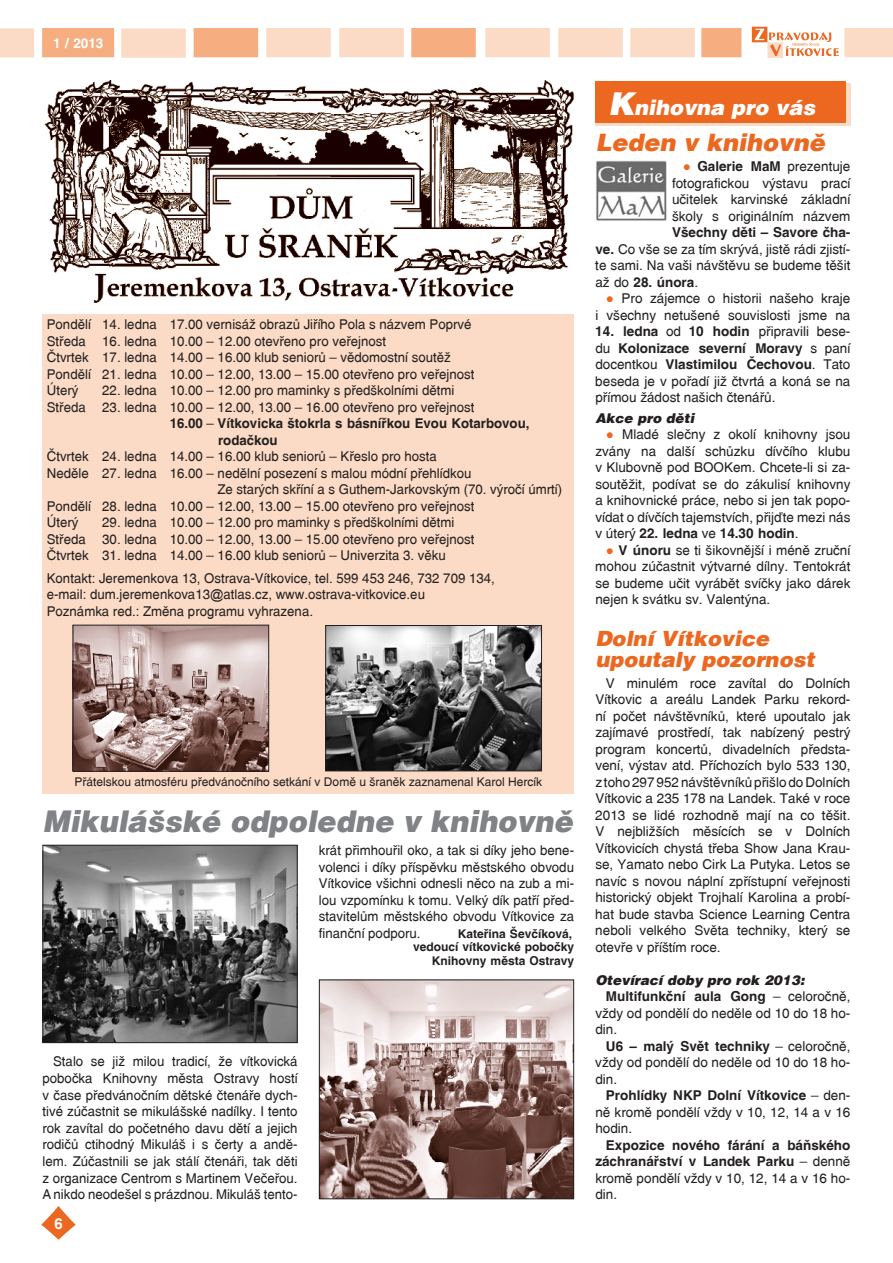
<style>
.page{position:relative;width:893px;height:1263px;background:#fff}
.page>*{position:absolute;margin:0;border:0;box-sizing:border-box;transform-origin:0 0}
.t1{font:italic 900 30px "Switzerland";color:#808285;scale:.96 1}
.t2{font:italic 900 24px "Switzerland";color:#ec6820}
.t3{font:italic 900 21px/21px "Switzerland";color:#ec6820}
.t4{font:italic 900 21px "Switzerland";color:#fff}
.t5{font:700 15px "Switzerland";color:#fff}
.t6{font:13.5px/16.5px "Switzerland";color:#231f20;text-align:justify}
.t7{font:700 13.5px/16.5px "Switzerland";color:#231f20;text-align:justify}
.t8{font:italic 900 13.5px "Switzerland";color:#231f20}
.t9{font:700 13.5px "Switzerland";color:#fff}
.t10{font:12px "Switzerland";color:#231f20}
.t11{font:700 12px/13.5px "Switzerland";color:#231f20;text-align:right}
.s1{font-weight:400}
.s2{font-family:"Arial"}
.s3{font-size:31.5px}
.s4{font-family:"Arial";color:#ec6820}
.s5{font-weight:700}
</style>
<div class="page">
<div style="left:485px;top:28px;width:65px;height:29px;background:#fbdbc5"></div>
<div style="left:558px;top:28px;width:65px;height:29px;background:#fbdbc5"></div>
<div style="left:630px;top:28px;width:65px;height:29px;background:#fbdbc5"></div>
<div style="left:266px;top:28px;width:65px;height:29px;background:#fbdbc5"></div>
<div style="left:339px;top:28px;width:65px;height:29px;background:#fbdbc5"></div>
<div style="left:194px;top:28px;width:64px;height:29px;background:#f6ad7f"></div>
<div style="left:0;top:28px;width:34px;height:30px;background:#fbdbc5"></div>
<div style="left:411px;top:28px;width:65px;height:29px;background:#f6ad7f"></div>
<div style="left:701px;top:28px;width:40px;height:29px;background:#f6ad7f"></div>
<div style="left:844px;top:28px;width:49px;height:29px;background:#fbdbc5"></div>
<svg style="left:752px;top:27px;width:15px;height:15px"></svg>
<div style="left:767px;top:42px;width:16px;height:16px;background:#fbdbc5"></div>
<svg style="left:755px;top:29px;width:84px;height:27px"></svg>
<div style="left:42px;top:28px;width:72px;height:29px;background:#f6ad7f"></div>
<div style="left:121px;top:29px;width:65px;height:29px;background:#fbdbc5"></div>
<svg style="left:41px;top:1206px;width:35px;height:34px"></svg>
<div style="left:595px;top:84px;width:255px;height:42px;background:#fbdbc5"></div>
<div style="left:595px;top:81px;width:251px;height:42px;background:#ec6820"></div>
<img style="left:44px;top:81px;width:530px;height:222px">
<img style="left:596px;top:161px;width:71px;height:60px">
<div style="left:43px;top:315px;width:531px;height:479px;background:#fbdbc5"></div>
<img style="left:327px;top:627px;width:213px;height:142px">
<div style="left:325px;top:625px;width:217px;height:146px;border:1px solid #231f20"></div>
<img style="left:45px;top:847px;width:251px;height:194px">
<div style="left:43px;top:845px;width:255px;height:198px;border:1px solid #231f20"></div>
<img style="left:75px;top:627px;width:192px;height:143px">
<div style="left:73px;top:625px;width:196px;height:147px;border:1px solid #231f20"></div>
<img style="left:321px;top:981px;width:251px;height:216px">
<div style="left:319px;top:979px;width:255px;height:220px;border:1px solid #231f20"></div>
<p class="t9" style="left:53px;top:35px;width:52px">1 / 2013</p>
<p class="t6" style="left:47px;top:316px;width:429px;text-align:left">Pondělí 14. ledna 17.00 vernisáž obrazů Jiřího Pola s názvem Poprvé Středa 16. ledna 10.00 – 12.00 otevřeno pro veřejnost<br>Čtvrtek 17. ledna 14.00 – 16.00 klub seniorů – vědomostní soutěž Pondělí 21. ledna 10.00 – 12.00, 13.00 – 15.00 otevřeno pro veřejnost Úterý</p>
<p class="t6" style="left:102px;top:382px;width:354px">22. ledna 10.00 – 12.00 pro maminky s předškolními dětmi</p>
<p class="t6" style="left:47px;top:399px;width:429px">Středa 23. ledna 10.00 – 12.00, 13.00 – 16.00 otevřeno pro veřejnost</p>
<p class="t7" style="left:170px;top:415px;width:361px">16.00 <span class="s1">–</span> Vítkovicka štokrla s básnířkou Evou Kotarbovou,</p>
<p class="t7" style="left:218px;top:432px;width:61px">rodačkou</p>
<p class="t6" style="left:47px;top:448px;width:392px">Čtvrtek 24. ledna 14.00 – 16.00 klub seniorů – Křeslo pro hosta</p>
<p class="t6" style="left:47px;top:465px;width:426px">Neděle 27. ledna 16.00 – nedělní posezení s malou módní přehlídkou</p>
<p class="t6" style="left:217px;top:481px;width:346px">Ze starých skříní a s Guthem-Jarkovským (70. výročí úmrtí)</p>
<p class="t6" style="left:47px;top:498px;width:429px">Pondělí 28. ledna 10.00 – 12.00, 13.00 – 15.00 otevřeno pro veřejnost</p>
<p class="t6" style="left:47px;top:514px;width:33px">Úterý</p>
<p class="t6" style="left:47px;top:514px;width:429px;text-align:left;text-indent:55px">29. ledna 10.00 – 12.00 pro maminky s předškolními dětmi<br>Středa 30. ledna 10.00 – 12.00, 13.00 – 15.00 otevřeno pro veřejnost<br>Čtvrtek 31. ledna 14.00 – 16.00 klub seniorů – Univerzita 3. věku</p>
<p class="t6" style="left:47px;top:570px;width:450px;text-align:left">Kontakt: Jeremenkova 13, Ostrava-Vítkovice, tel. 599 453 246, 732 709 134, e-mail: dum.jeremenkova13<span class="s2">@</span>atlas.cz, www.ostrava-vitkovice.eu<br>Poznámka red.: Změna programu vyhrazena.</p>
<p class="t10" style="left:74px;top:774px;width:469px">Přátelskou atmosféru předvánočního setkání v Domě u šraněk zaznamenal Karol Hercík</p>
<h1 class="t1" style="left:43px;top:803px;width:554px">Mikulášské odpoledne v knihovně</h1>
<p class="t6" style="left:319px;top:842px;width:257px">krát přimhouřil oko, a tak si díky jeho bene&shy;volenci i díky příspěvku městského obvodu Vítkovice všichni odnesli něco na zub a mi&shy;lou vzpomínku k tomu. Velký dík patří před&shy;stavitelům městského obvodu Vítkovice za finanční podporu.</p>
<p class="t11" style="left:413px;top:927px;width:162px">Kateřina Ševčíková, vedoucí vítkovické pobočky<br>Knihovny města Ostravy</p>
<p class="t6" style="left:43px;top:1053px;width:257px;text-indent:11px">Stalo se již milou tradicí, že vítkovická pobočka Knihovny města Ostravy hostí v čase předvánočním dětské čtenáře dych&shy;tivé zúčastnit se mikulášské nadílky. I tento rok zavítal do početného davu dětí a jejich rodičů ctihodný Mikuláš i s čerty a andě&shy;lem. Zúčastnili se jak stálí čtenáři, tak děti z organizace Centrom s Martinem Večeřou.<br>A nikdo neodešel s prázdnou. Mikuláš tento-</p>
<p class="t5" style="left:55px;top:1215px;width:10px">6</p>
<h3 class="t4" style="left:608px;top:95px;width:209px"><span class="s3">K</span>nihovna pro vás</h3>
<h2 class="t2" style="left:595px;top:128px;width:231px">Leden v knihovně</h2>
<p class="t6" style="left:672px;top:158px;width:180px;text-indent:11px"><span class="s4">●</span> <span class="s5">Galerie MaM</span> prezentuje fotografickou výstavu prací učitelek karvinské základní školy s originálním názvem</p>
<p class="t6" style="left:595px;top:224px;width:257px;text-indent:77px"><span class="s5">Všechny děti – Savore čha&shy;ve.</span> Co vše se za tím skrývá, jistě rádi zjistí&shy;te sami. Na vaši návštěvu se budeme těšit až do <span class="s5">28. února</span>.</p>
<p class="t6" style="left:595px;top:290px;width:257px;text-align:right"><span class="s4">●</span> Pro zájemce o historii našeho kraje<br>i všechny netušené souvislosti jsme na</p>
<p class="t6" style="left:595px;top:323px;width:257px"><span class="s5">14. ledna</span> od <span class="s5">10 hodin</span> připravili bese&shy;du <span class="s5">Kolonizace severní Moravy</span> s paní docentkou <span class="s5">Vlastimilou Čechovou</span>. Tato beseda je v pořadí již čtvrtá a koná se na přímou žádost našich čtenářů.</p>
<p class="t8" style="left:595px;top:410px;width:101px">Akce pro děti</p>
<p class="t6" style="left:595px;top:426px;width:257px;text-indent:11px"><span class="s4">●</span> Mladé slečny z okolí knihovny jsou zvány na další schůzku dívčího klubu v Klubovně pod BOOKem. Chcete-li si za&shy;soutěžit, podívat se do zákulisí knihovny a knihovnické práce, nebo si jen tak popo&shy;vídat o dívčích tajemstvích, přijďte mezi nás v úterý <span class="s5">22. ledna</span> ve <span class="s5">14.30 hodin</span>.</p>
<p class="t6" style="left:595px;top:542px;width:257px;text-indent:11px"><span class="s4">●</span> <span class="s5">V únoru</span> se ti šikovnější i méně zruční mohou zúčastnit výtvarné dílny. Tentokrát se budeme učit vyrábět svíčky jako dárek nejen k svátku sv. Valentýna.</p>
<h3 class="t3" style="left:595px;top:629px;width:221px">Dolní Vítkovice upoutaly pozornost</h3>
<p class="t6" style="left:595px;top:675px;width:257px;text-indent:11px">V minulém roce zavítal do Dolních Vítkovic a areálu Landek Parku rekord&shy;ní počet návštěvníků, které upoutalo jak zajímavé prostředí, tak nabízený pestrý program koncertů, divadelních předsta&shy;vení, výstav atd. Příchozích bylo 533 130, z toho 297 952 návštěvníků přišlo do Dolních Vítkovic a 235 178 na Landek. Také v roce 2013 se lidé rozhodně mají na co těšit.<br>V nejbližších měsících se v Dolních Vítkovicích chystá třeba Show Jana Krau&shy;se, Yamato nebo Cirk La Putyka. Letos se navíc s novou náplní zpřístupní veřejnosti historický objekt Trojhalí Karolina a probí&shy;hat bude stavba Science Learning Centra neboli velkého Světa techniky, který se otevře v příštím roce.</p>
<p class="t8" style="left:595px;top:972px;width:211px">Otevírací doby pro rok 2013:</p>
<p class="t7" style="left:606px;top:988px;width:246px">Multifunkční aula Gong <span class="s1">– celoročně,</span></p>
<p class="t6" style="left:595px;top:1005px;width:257px">vždy od pondělí do neděle od 10 do 18 ho-</p>
<p class="t6" style="left:595px;top:1021px;width:23px">din.</p>
<p class="t7" style="left:606px;top:1037px;width:246px">U6 – malý Svět techniky <span class="s1">– celoročně,</span></p>
<p class="t6" style="left:595px;top:1054px;width:257px">vždy od pondělí do neděle od 10 do 18 ho-</p>
<p class="t6" style="left:595px;top:1071px;width:23px">din.</p>
<p class="t7" style="left:606px;top:1087px;width:246px">Prohlídky NKP Dolní Vítkovice <span class="s1">– den-</span></p>
<p class="t6" style="left:595px;top:1104px;width:257px">ně kromě pondělí vždy v 10, 12, 14 a v 16</p>
<p class="t6" style="left:595px;top:1120px;width:38px">hodin.</p>
<p class="t7" style="left:595px;top:1136px;width:257px;text-indent:11px">Expozice nového fárání a báňského záchranářství v Landek Parku <span class="s1">– denně kromě pondělí vždy v 10, 12, 14 a v 16 ho&shy;din.</span></p>
</div>
